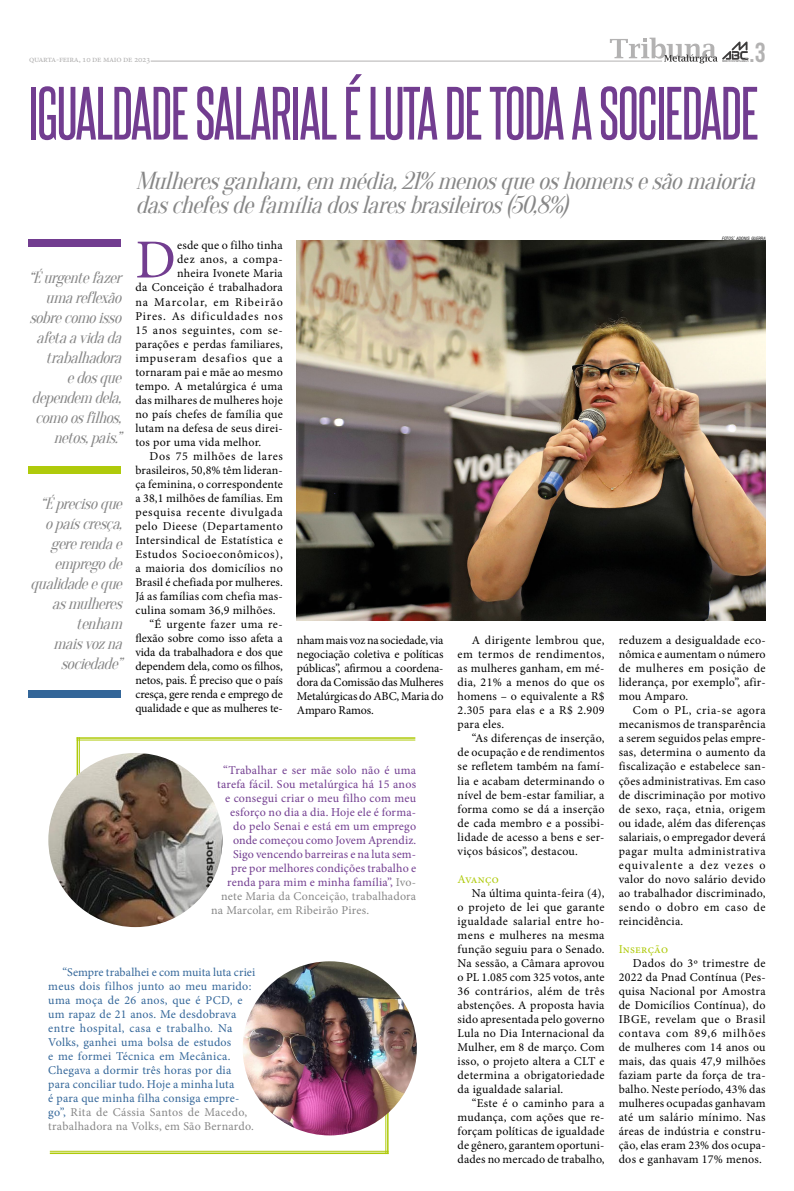
<style>
.page{position:relative;width:794px;height:1191px;background:#fff}
.page>*{position:absolute;margin:0;border:0;box-sizing:border-box;transform-origin:0 0}
.t1{font:64px "Steelfish Rg";letter-spacing:-.015em;color:#723d90}
.TEXTO{font:55.1px "Minion Pro";color:#723d90}
.TEXTO-2{font:27.5px "Bebas Neue";color:#b3b2b2}
.TEXTO-3{font:italic 24px/24px "Oranienbaum";color:#878787}
.TEXTO-4{font:italic 16px/20px "Oranienbaum";color:#878787;text-align:right}
.TEXTO-5{font:12px/14px "Minion Pro";letter-spacing:.02em;color:#000;text-align:justify}
.TEXTO-6{font:12px/14px "Minion Pro";letter-spacing:.02em;color:#369}
.TEXTO-7{font:12px "Minion Pro";letter-spacing:.015em;color:#723d90}
.TEXTO-8{font:12px "Minion Pro";letter-spacing:.025em;color:#878787}
.TEXTO-9{font:12px "Minion Pro";letter-spacing:.015em;color:#afca0b}
.t2{font:9px "Minion Pro";letter-spacing:-.03em;color:#b3b2b2}
.Texto_final_tribu{font:italic condensed 4.4px "Swiss 721 BT";color:#000}
.s1{font-size:6.2px}
.s2{color:#878787}
</style>
<div class="page">
<hr style="left:385px;top:1005px;width:1px;height:149px;background:#afca0b">
<hr style="left:387px;top:1005px;width:1px;height:149px;background:#afca0b">
<hr style="left:79px;top:737px;width:1px;height:155px;background:#afca0b">
<hr style="left:77px;top:737px;width:1px;height:155px;background:#afca0b">
<hr style="left:151px;top:61px;width:511px;height:1px;background:#b3b2b2">
<svg style="left:610px;top:38px;width:138px;height:25px"></svg>
<div style="left:28px;top:466px;width:93px;height:8px;background:#afca0b"></div>
<div style="left:28px;top:690px;width:93px;height:8px;background:#369"></div>
<div style="left:28px;top:239px;width:93px;height:8px;background:#723d90"></div>
<img style="left:297px;top:241px;width:468px;height:379px">
<img style="left:48px;top:753px;width:174px;height:174px;border-radius:87px">
<img style="left:243px;top:961px;width:174px;height:174px;border-radius:87px">
<hr style="left:50px;top:1151px;width:338px;height:1px;background:#afca0b">
<hr style="left:50px;top:1152px;width:338px;height:2px;background:#afca0b">
<hr style="left:77px;top:740px;width:338px;height:1px;background:#afca0b">
<hr style="left:77px;top:737px;width:338px;height:2px;background:#afca0b">
<p class="t2" style="left:29px;top:53px;width:123px">quarta-feira, 10 de maio de 2023</p>
<p class="TEXTO-2" style="left:749px;top:37px;width:18px">.3</p>
<p class="t1" style="left:28px;top:68px;width:732px">IGUALDADE SALARIAL É LUTA DE TODA A SOCIEDADE</p>
<p class="TEXTO-3" style="left:135px;top:170px;width:628px">Mulheresganham,em média,21%menosqueoshomensesãomaioria daschefesdefamíliadoslaresbrasileiros(50,8%)</p>
<p class="Texto_final_tribu" style="left:722px;top:235px;width:45px">FOTOS<span class="s1">:</span> ADONIS GUERRA</p>
<p class="TEXTO" style="left:135px;top:223px;width:42px">D</p>
<p class="TEXTO-5" style="left:177px;top:239px;width:107px">esde que o filho tinha</p>
<p class="TEXTO-5" style="left:177px;top:253px;width:107px">dez anos, a compa-</p>
<p class="TEXTO-5" style="left:177px;top:267px;width:107px">nheira Ivonete Maria</p>
<p class="TEXTO-5" style="left:135px;top:281px;width:149px">da Conceição é trabalhadora</p>
<p class="TEXTO-5" style="left:135px;top:295px;width:149px">na Marcolar, em Ribeirão</p>
<p class="TEXTO-5" style="left:135px;top:309px;width:149px">Pires. As dificuldades nos</p>
<p class="TEXTO-5" style="left:135px;top:323px;width:149px">15 anos seguintes, com se-</p>
<p class="TEXTO-5" style="left:135px;top:337px;width:149px">parações e perdas familiares,</p>
<p class="TEXTO-5" style="left:135px;top:351px;width:149px">impuseram desafios que a</p>
<p class="TEXTO-5" style="left:135px;top:365px;width:149px">tornaram pai e mãe ao mesmo</p>
<p class="TEXTO-5" style="left:135px;top:379px;width:149px">tempo. A metalúrgica é uma</p>
<p class="TEXTO-5" style="left:135px;top:393px;width:149px">das milhares de mulheres hoje</p>
<p class="TEXTO-5" style="left:135px;top:407px;width:149px">no país chefes de família que</p>
<p class="TEXTO-5" style="left:135px;top:421px;width:149px">lutam na defesa de seus direi-</p>
<p class="TEXTO-5" style="left:135px;top:435px;width:127px">tos por uma vida melhor.</p>
<p class="TEXTO-5" style="left:135px;top:449px;width:149px;text-indent:14px">Dos 75 milhões de lares brasileiros, 50,8% têm lideran&shy;ça feminina, o correspondente a 38,1 milhões de famílias. Em pesquisa recente divulgada pelo Dieese (Departamento Intersindical de Estatística e Estudos Socioeconômicos), a maioria dos domicílios no Brasil é chefiada por mulheres.<br>Já as famílias com chefia mas&shy;culina somam 36,9 milhões.</p>
<p class="TEXTO-5" style="left:135px;top:617px;width:149px;text-indent:14px">“É urgente fazer uma re&shy;flexão sobre como isso afeta a vida da trabalhadora e dos que dependem dela, como os filhos, netos, pais. É preciso que o país cresça, gere renda e emprego de qualidade e que as mulheres te-</p>
<p class="TEXTO-4" style="left:28px;top:268px;width:99px">“Éurgentefazer umareflexão sobrecomoisso afetaavidada trabalhadora edosque dependem dela, comoosfilhos, netos,pais.”</p>
<p class="TEXTO-4" style="left:30px;top:494px;width:98px">“Éprecisoque opaíscresça, gererendae empregode qualidadeeque asmulheres tenham maisvozna sociedade”</p>
<p class="TEXTO-5" style="left:297px;top:633px;width:148px">nham mais voz na sociedade, via negociação coletiva e políticas públicas”, afirmou a coordena&shy;dora da Comissão das Mulheres Metalúrgicas do ABC, Maria do Amparo Ramos.</p>
<p class="TEXTO-5" style="left:457px;top:633px;width:148px;text-indent:14px">A dirigente lembrou que, em termos de rendimentos, as mulheres ganham, em mé&shy;dia, 21% a menos do que os homens – o equivalente a R$ 2.305 para elas e a R$ 2.909 para eles.</p>
<p class="TEXTO-5" style="left:457px;top:731px;width:148px;text-indent:14px">“As diferenças de inserção, de ocupação e de rendimentos se refletem também na famí&shy;lia e acabam determinando o nível de bem-estar familiar, a forma como se dá a inserção de cada membro e a possibi&shy;lidade de acesso a bens e ser&shy;viços básicos”, destacou.</p>
<p class="TEXTO-9" style="left:457px;top:870px;width:43px">Avanço</p>
<p class="TEXTO-5" style="left:457px;top:885px;width:148px;text-indent:14px">Na última quinta-feira (4), o projeto de lei que garante igualdade salarial entre ho&shy;mens e mulheres na mesma função seguiu para o Senado.<br>Na sessão, a Câmara aprovou o PL 1.085 com 325 votos, ante 36 contrários, além de três abstenções. A proposta havia sido apresentada pelo governo Lula no Dia Internacional da Mulher, em 8 de março. Com isso, o projeto altera a CLT e determina a obrigatoriedade da igualdade salarial.</p>
<p class="TEXTO-5" style="left:457px;top:1095px;width:148px;text-indent:14px">“Este é o caminho para a mudança, com ações que re&shy;forçam políticas de igualdade de gênero, garantem oportuni&shy;dades no mercado de trabalho,</p>
<p class="TEXTO-5" style="left:619px;top:633px;width:148px">reduzem a desigualdade eco&shy;nômica e aumentam o número de mulheres em posição de liderança, por exemplo”, afir&shy;mou Amparo.</p>
<p class="TEXTO-5" style="left:619px;top:703px;width:148px;text-indent:14px">Com o PL, cria-se agora mecanismos de transparência a serem seguidos pelas empre&shy;sas, determina o aumento da fiscalização e estabelece san&shy;ções administrativas. Em caso de discriminação por motivo de sexo, raça, etnia, origem ou idade, além das diferenças salariais, o empregador deverá pagar multa administrativa equivalente a dez vezes o valor do novo salário devido ao trabalhador discriminado, sendo o dobro em caso de reincidência.</p>
<p class="TEXTO-9" style="left:619px;top:940px;width:51px">Inserção</p>
<p class="TEXTO-5" style="left:619px;top:955px;width:148px;text-indent:14px">Dados do 3º trimestre de 2022 da Pnad Contínua (Pes&shy;quisa Nacional por Amostra de Domicílios Contínua), do IBGE, revelam que o Brasil contava com 89,6 milhões de mulheres com 14 anos ou mais, das quais 47,9 milhões faziam parte da força de tra&shy;balho. Neste período, 43% das mulheres ocupadas ganhavam até um salário mínimo. Nas áreas de indústria e constru&shy;ção, elas eram 23% dos ocupa&shy;dos e ganhavam 17% menos.</p>
<p class="TEXTO-7" style="left:223px;top:762px;width:194px">“Trabalhar e ser mãe solo não é uma</p>
<p class="TEXTO-7" style="left:217px;top:776px;width:200px">tarefa fácil. Sou metalúrgica há 15 anos</p>
<p class="TEXTO-7" style="left:225px;top:790px;width:192px">e consegui criar o meu filho com meu</p>
<p class="TEXTO-7" style="left:230px;top:804px;width:188px">esforço no dia a dia. Hoje ele é forma-</p>
<p class="TEXTO-7" style="left:233px;top:818px;width:184px">do pelo Senai e está em um emprego</p>
<p class="TEXTO-7" style="left:233px;top:832px;width:185px">onde começou como Jovem Aprendiz.</p>
<p class="TEXTO-7" style="left:233px;top:846px;width:185px">Sigo vencendo barreiras e na luta sem-</p>
<p class="TEXTO-7" style="left:231px;top:860px;width:187px">pre por melhores condições trabalho e</p>
<p class="TEXTO-7" style="left:227px;top:874px;width:191px">renda para mim e minha família”, <span class="s2">Ivo-</span></p>
<p class="TEXTO-8" style="left:221px;top:888px;width:197px">nete Maria da Conceição, trabalhadora</p>
<p class="TEXTO-8" style="left:211px;top:902px;width:159px">na Marcolar, em Ribeirão Pires.</p>
<p class="TEXTO-6" style="left:48px;top:964px;width:209px;text-indent:14px">“Sempre trabalhei e com muita luta criei meus dois filhos junto ao meu marido: uma moça de 26 anos, que é PCD, e um rapaz de 21 anos. Me desdobrava entre hospital, casa e trabalho. Na Volks, ganhei uma bolsa de estudos<br>e me formei Técnica em Mecânica.<br>Chegava a dormir três horas por dia para conciliar tudo. Hoje a minha luta<br>é para que minha filha consiga empre&shy;go”, <span class="s2">Rita de Cássia Santos de Macedo, trabalhadora na Volks, em São Bernardo.</span></p>
</div>
